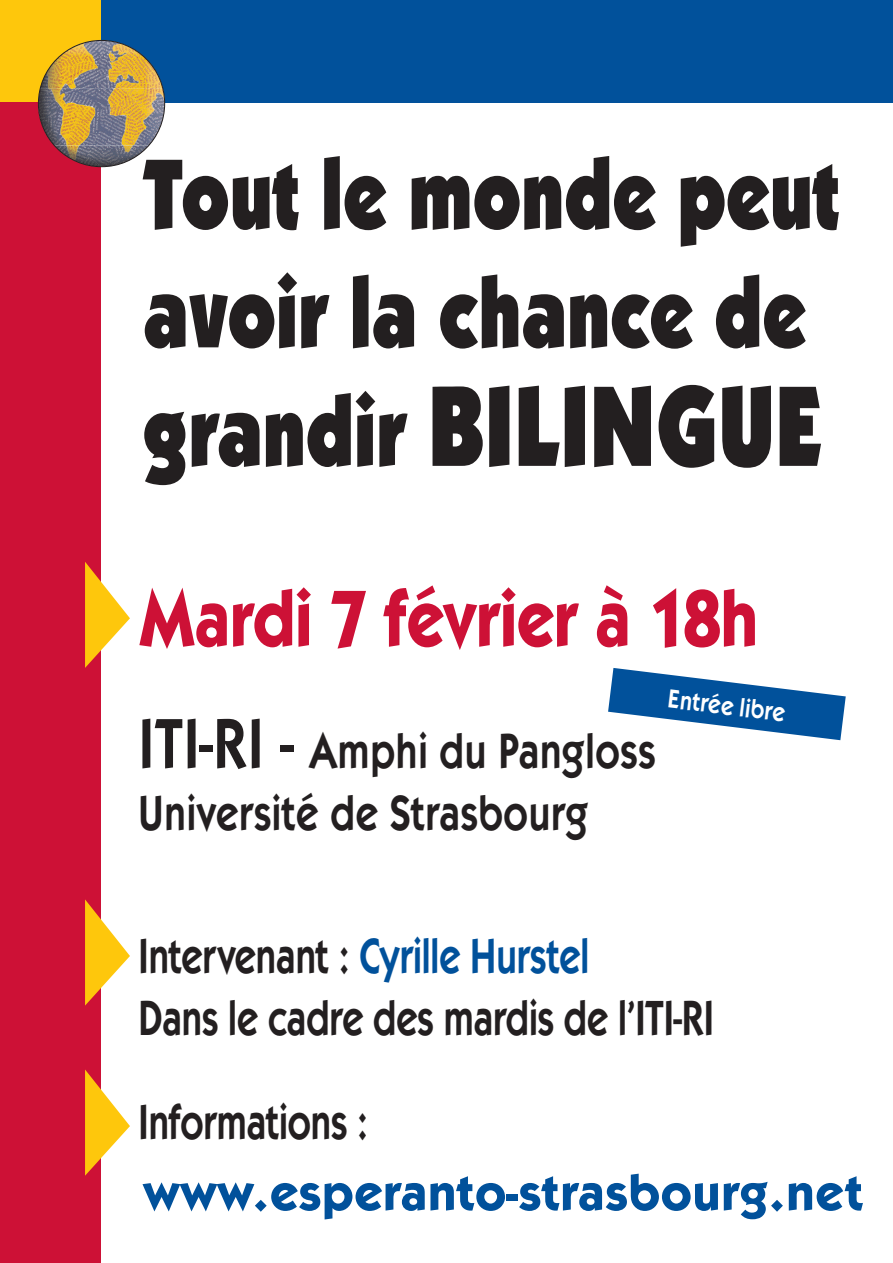
<style>
.page{position:relative;width:893px;height:1263px;background:#fff}
.page>*{position:absolute;margin:0;border:0;box-sizing:border-box;transform-origin:0 0}
.t1{font:900 118.5px "Kabel Itc T";letter-spacing:-.01em;color:#231f20;scale:.78 1}
.t2{font:900 103.5px/118.5px "Kabel Itc T";letter-spacing:-.01em;color:#231f20;scale:.78 1}
.t3{font:700 82.5px "Kabel Itc T";letter-spacing:-.02em;color:#cd1136;scale:.85 1}
.t4{font:700 52.5px "Kabel Itc T";color:#01519b}
.t5{font:600 51px/61.5px "Kabel Itc T";letter-spacing:-.02em;color:#231f20;scale:.76 1}
.t6{font:600 51px/61.5px "Kabel Itc T";color:#231f20;scale:.8 1}
.t7{font:600 27px "Kabel Itc T";color:#fff;scale:.85 1}
.s1{font-size:103.5px}
.s2{font-size:73.2px}
.s3{color:#01519b}
</style>
<div class="page">
<div style="left:101px;top:0;width:792px;height:102px;background:#01519b"></div>
<div style="left:0;top:0;width:101px;height:102px;background:#fec70c"></div>
<div style="left:0;top:102px;width:100px;height:1161px;background:#cd1136"></div>
<img style="left:40px;top:40px;width:123px;height:48px">
<img style="left:38px;top:88px;width:127px;height:57px">
<img style="left:54px;top:145px;width:95px;height:22px">
<svg style="left:85px;top:562px;width:45px;height:106px"></svg>
<svg style="left:85px;top:1069px;width:45px;height:107px"></svg>
<svg style="left:85px;top:899px;width:45px;height:106px"></svg>
<svg style="left:608px;top:668px;width:238px;height:72px"></svg>
<h2 class="t2" style="left:143px;top:132px;width:895px">Tout le monde peut avoir la chance de</h2>
<h1 class="t1" style="left:143px;top:355px;width:873px"><span class="s1">grandir</span> BILINGUE</h1>
<h3 class="t3" style="left:138px;top:567px;width:732px">Mardi 7 février à 18h</h3>
<p class="t6" style="left:138px;top:720px;width:649px"><span class="s2">ITI-RI -</span> Amphi du Pangloss<br>Université de Strasbourg</p>
<p class="t7" style="left:670px;top:682px;width:141px;rotate:7deg">Entrée libre</p>
<p class="t5" style="left:138px;top:925px;width:760px">Intervenant : <span class="s3">Cyrille Hurstel<br></span>Dans le cadre des mardis de l’ITI-RI</p>
<p class="t5" style="left:138px;top:1091px;width:305px">Informations :</p>
<p class="t4" style="left:143px;top:1160px;width:722px">www.esperanto-strasbourg.net</p>
</div>
